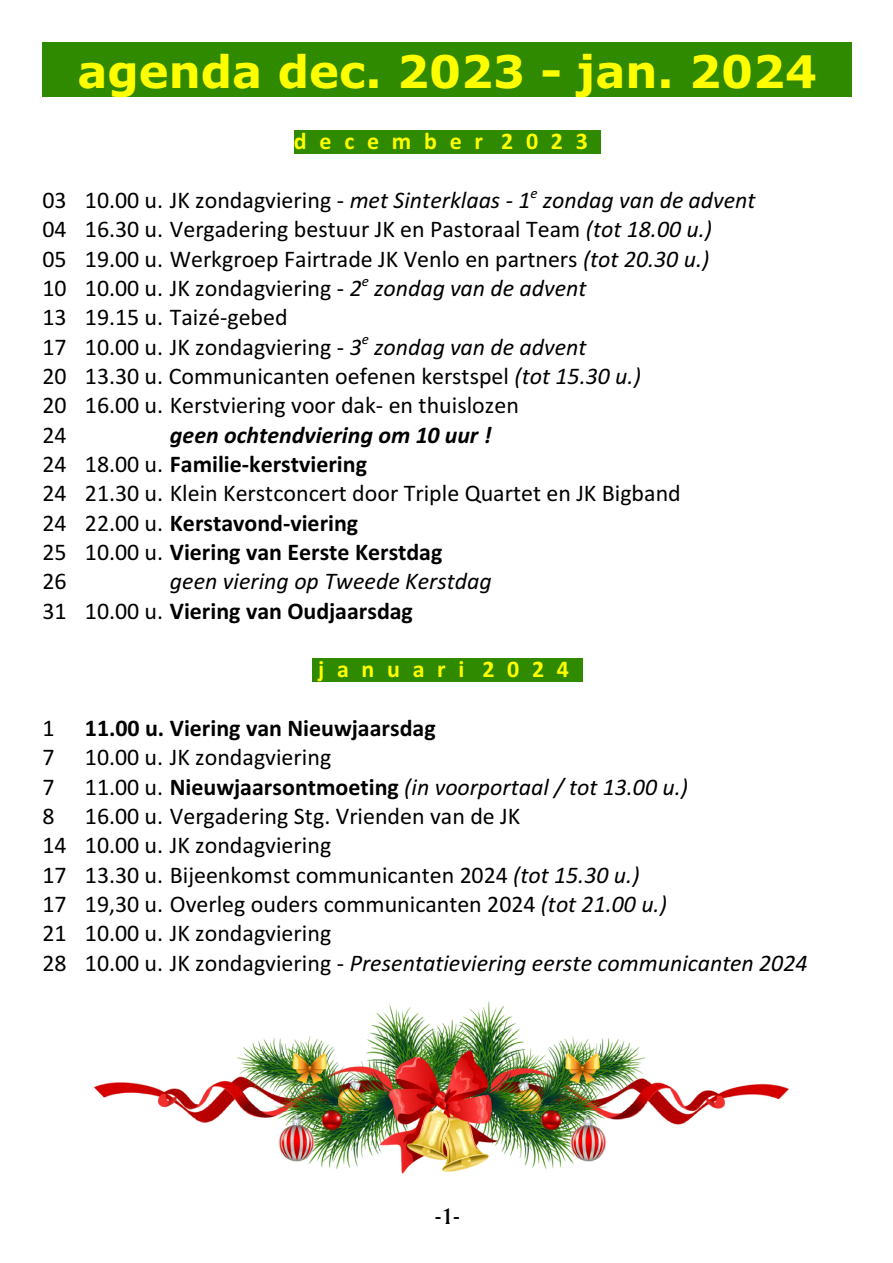
<style>
.page{position:relative;width:893px;height:1263px;background:#fff}
.page>*{position:absolute;margin:0;border:0;box-sizing:border-box;transform-origin:0 0}
.t1{font:700 45px "Verdana";color:#ff0}
.t2{font:24px/29.4px "Calibri";color:#000}
.t3{font:italic 24px/29.4px "Calibri";color:#000}
.t4{font:700 24px "Calibri";color:#000}
.t5{font:700 24px "Calibri";letter-spacing:.53em;color:#ff0}
.t6{font:24px "Amerigo BT Medium A";color:#000}
.s1{font-style:italic}
.s2{font-weight:700;font-style:italic}
.s3{font-weight:700}
.s4{font-style:normal}
.s5{font-weight:700;font-style:normal}
</style>
<div class="page">
<div style="left:42px;top:42px;width:810px;height:55px;background:#308a00"></div>
<img style="left:95px;top:1001px;width:693px;height:173px">
<div style="left:294px;top:130px;width:202px;height:24px;background:#308a00"></div>
<div style="left:496px;top:130px;width:5px;height:24px;background:#308a00"></div>
<div style="left:501px;top:130px;width:100px;height:24px;background:#308a00"></div>
<div style="left:313px;top:658px;width:5px;height:24px;background:#308a00"></div>
<div style="left:318px;top:658px;width:159px;height:24px;background:#308a00"></div>
<div style="left:477px;top:658px;width:6px;height:24px;background:#308a00"></div>
<div style="left:483px;top:658px;width:99px;height:24px;background:#308a00"></div>
<h1 class="t1" style="left:77px;top:53px;width:741px">agenda dec. 2023 - jan. 2024</h1>
<p class="t5" style="left:294px;top:131px;width:295px">december 2023</p>
<p class="t2" style="left:42px;top:187px;width:714px">03 10.00 u. JK zondagviering - <span class="s1">met Sinterklaas - 1</span><sup>e</sup> <span class="s1">zondag van de advent </span>04 16.30 u. Vergadering bestuur JK en Pastoraal Team <span class="s1">(tot 18.00 u.)<br></span>05 19.00 u. Werkgroep Fairtrade JK Venlo en partners <span class="s1">(tot 20.30 u.)<br></span>10 10.00 u. JK zondagviering - <span class="s1">2</span><sup>e</sup> <span class="s1">zondag van de advent<br></span>13 19.15 u. Taizé-gebed<br>17 10.00 u. JK zondagviering - <span class="s1">3</span><sup>e</sup> <span class="s1">zondag van de advent<br></span>20 13.30 u. Communicanten oefenen kerstspel <span class="s1">(tot 15.30 u.)<br></span>20 16.00 u. Kerstviering voor dak- en thuislozen<br>24</p>
<p class="t2" style="left:42px;top:422px;width:640px;text-indent:127px"><span class="s2">geen ochtendviering om 10 uur !<br></span>24 18.00 u. <span class="s3">Familie-kerstviering<br></span>24 21.30 u. Klein Kerstconcert door Triple Quartet en JK Bigband 24 22.00 u. <span class="s3">Kerstavond-viering<br></span>25 10.00 u. <span class="s3">Viering van Eerste Kerstdag<br></span>26</p>
<p class="t3" style="left:42px;top:569px;width:451px;text-indent:127px">geen viering op Tweede Kerstdag<br><span class="s4">31 10.00 u.</span> <span class="s5">Viering van Oudjaarsdag</span></p>
<p class="t5" style="left:318px;top:659px;width:252px">januari 2024</p>
<p class="t2" style="left:42px;top:715px;width:14px">1</p>
<p class="t4" style="left:85px;top:718px;width:352px">11.00 u. Viering van Nieuwjaarsdag</p>
<p class="t2" style="left:42px;top:744px;width:14px">7</p>
<p class="t2" style="left:85px;top:744px;width:248px">10.00 u. JK zondagviering</p>
<p class="t2" style="left:42px;top:774px;width:14px">7</p>
<p class="t3" style="left:85px;top:774px;width:605px"><span class="s4">11.00 u.</span> <span class="s5">Nieuwjaarsontmoeting</span> (in voorportaal / tot 13.00 u.)</p>
<p class="t2" style="left:42px;top:803px;width:14px">8</p>
<p class="t2" style="left:42px;top:803px;width:766px;text-indent:42px">16.00 u. Vergadering Stg. Vrienden van de JK<br>14 10.00 u. JK zondagviering<br>17 13.30 u. Bijeenkomst communicanten 2024 <span class="s1">(tot 15.30 u.)<br></span>17 19,30 u. Overleg ouders communicanten 2024 <span class="s1">(tot 21.00 u.)<br></span>21 10.00 u. JK zondagviering<br>28 10.00 u. JK zondagviering - <span class="s1">Presentatieviering eerste communicanten 2024</span></p>
<p class="t6" style="left:435px;top:1205px;width:26px">-1-</p>
</div>
